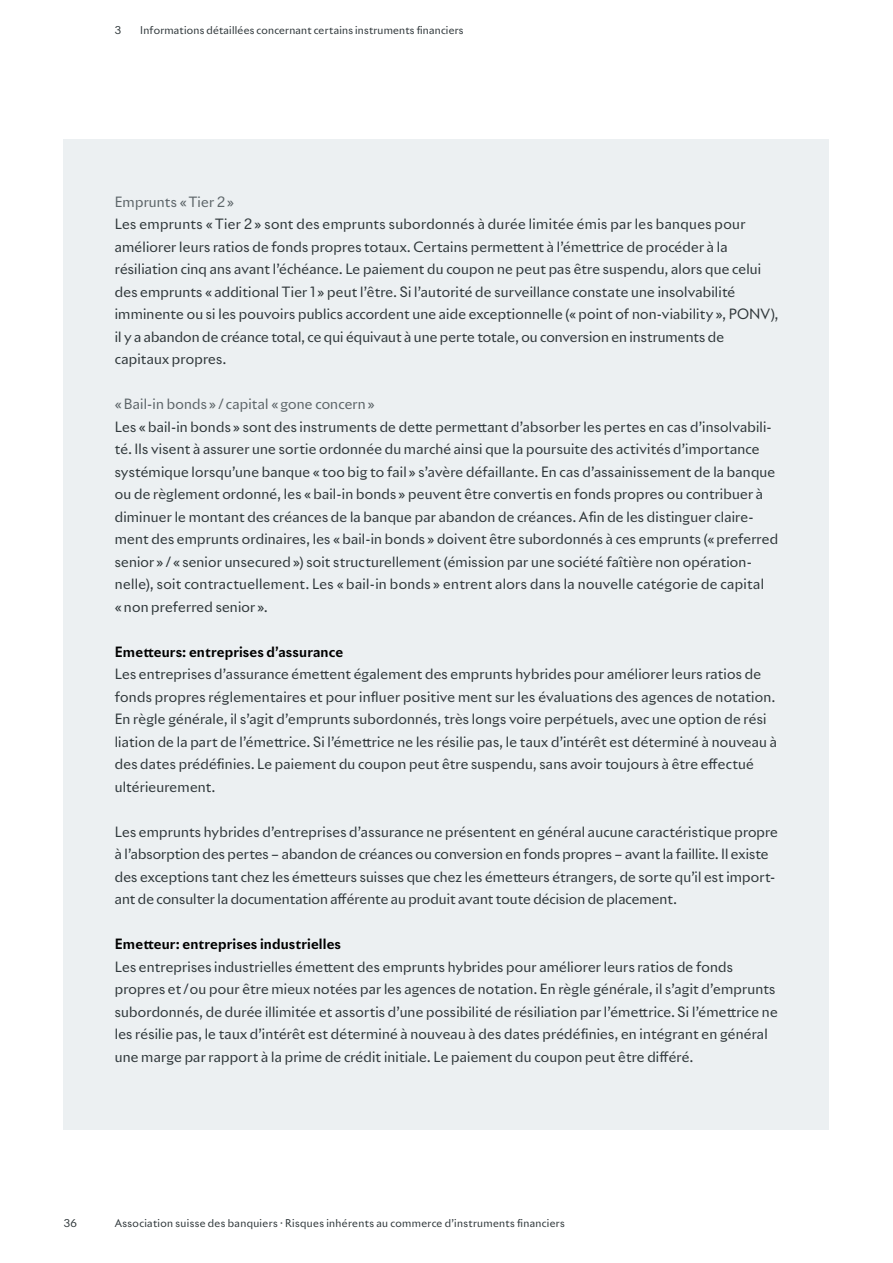
<style>
.page{position:relative;width:893px;height:1263px;background:#fff}
.page>*{position:absolute;margin:0;border:0;box-sizing:border-box;transform-origin:0 0}
.t1{font:13.8px/22.5px "Riviera Nights";letter-spacing:.015em;color:#30383b}
.t2{font:700 13.8px "Riviera Nights";letter-spacing:.01em;color:#000}
.t3{font:13.8px "Riviera Nights";letter-spacing:.015em;color:#5d6569}
.t4{font:10.5px "Riviera Nights";letter-spacing:.03em;color:#30383b}
</style>
<div class="page">
<div style="left:64px;top:139px;width:765px;height:990px;background:#ecf0f2"></div>
<p class="t4" style="left:115px;top:23px;width:8px">3</p>
<p class="t4" style="left:140px;top:23px;width:325px">Informations détaillées concernant certains instruments financiers</p>
<p class="t3" style="left:115px;top:193px;width:121px">Emprunts « Tier 2 »</p>
<p class="t1" style="left:115px;top:213px;width:665px">Les emprunts « Tier 2 » sont des emprunts subordonnés à durée limitée émis par les banques pour améliorer leurs ratios de fonds propres totaux. Certains permettent à l’émettrice de procéder à la résiliation cinq ans avant l’échéance. Le paiement du coupon ne peut pas être suspendu, alors que celui des emprunts « additional Tier 1 » peut l’être. Si l’autorité de surveillance constate une insolvabilité imminente ou si les pouvoirs publics accordent une aide exceptionnelle (« point of non-viability », PONV), il y a abandon de créance total, ce qui équivaut à une perte totale, ou conversion en instruments de capitaux propres.</p>
<p class="t3" style="left:115px;top:395px;width:261px">« Bail-in bonds » / capital « gone concern »</p>
<p class="t1" style="left:115px;top:415px;width:665px">Les « bail-in bonds » sont des instruments de dette permettant d’absorber les pertes en cas d’insolvabili&shy;té. Ils visent à assurer une sortie ordonnée du marché ainsi que la poursuite des activités d’importance systémique lorsqu’une banque « too big to fail » s’avère défaillante. En cas d’assainissement de la banque ou de règlement ordonné, les « bail-in bonds » peuvent être convertis en fonds propres ou contribuer à diminuer le montant des créances de la banque par abandon de créances. Afin de les distinguer claire&shy;ment des emprunts ordinaires, les « bail-in bonds » doivent être subordonnés à ces emprunts (« preferred senior » / « senior unsecured ») soit structurellement (émission par une société faîtière non opération&shy;nelle), soit contractuellement. Les « bail-in bonds » entrent alors dans la nouvelle catégorie de capital<br>« non preferred senior ».</p>
<p class="t2" style="left:115px;top:643px;width:230px">Emetteurs: entreprises d’assurance</p>
<p class="t1" style="left:115px;top:663px;width:664px">Les entreprises d’assurance émettent également des emprunts hybrides pour améliorer leurs ratios de fonds propres réglementaires et pour influer positive ment sur les évaluations des agences de notation.<br>En règle générale, il s’agit d’emprunts subordonnés, très longs voire perpétuels, avec une option de rési liation de la part de l’émettrice. Si l’émettrice ne les résilie pas, le taux d’intérêt est déterminé à nouveau à des dates prédéfinies. Le paiement du coupon peut être suspendu, sans avoir toujours à être effectué ultérieurement.</p>
<p class="t1" style="left:115px;top:820px;width:664px">Les emprunts hybrides d’entreprises d’assurance ne présentent en général aucune caractéristique propre à l’absorption des pertes – abandon de créances ou conversion en fonds propres – avant la faillite. Il existe des exceptions tant chez les émetteurs suisses que chez les émetteurs étrangers, de sorte qu’il est import&shy;ant de consulter la documentation afférente au produit avant toute décision de placement.</p>
<p class="t2" style="left:115px;top:935px;width:228px">Emetteur: entreprises industrielles</p>
<p class="t1" style="left:115px;top:955px;width:664px">Les entreprises industrielles émettent des emprunts hybrides pour améliorer leurs ratios de fonds propres et /ou pour être mieux notées par les agences de notation. En règle générale, il s’agit d’emprunts subordonnés, de durée illimitée et assortis d’une possibilité de résiliation par l’émettrice. Si l’émettrice ne les résilie pas, le taux d’intérêt est déterminé à nouveau à des dates prédéfinies, en intégrant en général une marge par rapport à la prime de crédit initiale. Le paiement du coupon peut être différé.</p>
<p class="t4" style="left:64px;top:1217px;width:15px">36</p>
<p class="t4" style="left:115px;top:1217px;width:452px">Association suisse des banquiers · Risques inhérents au commerce d’instruments financiers</p>
</div>
